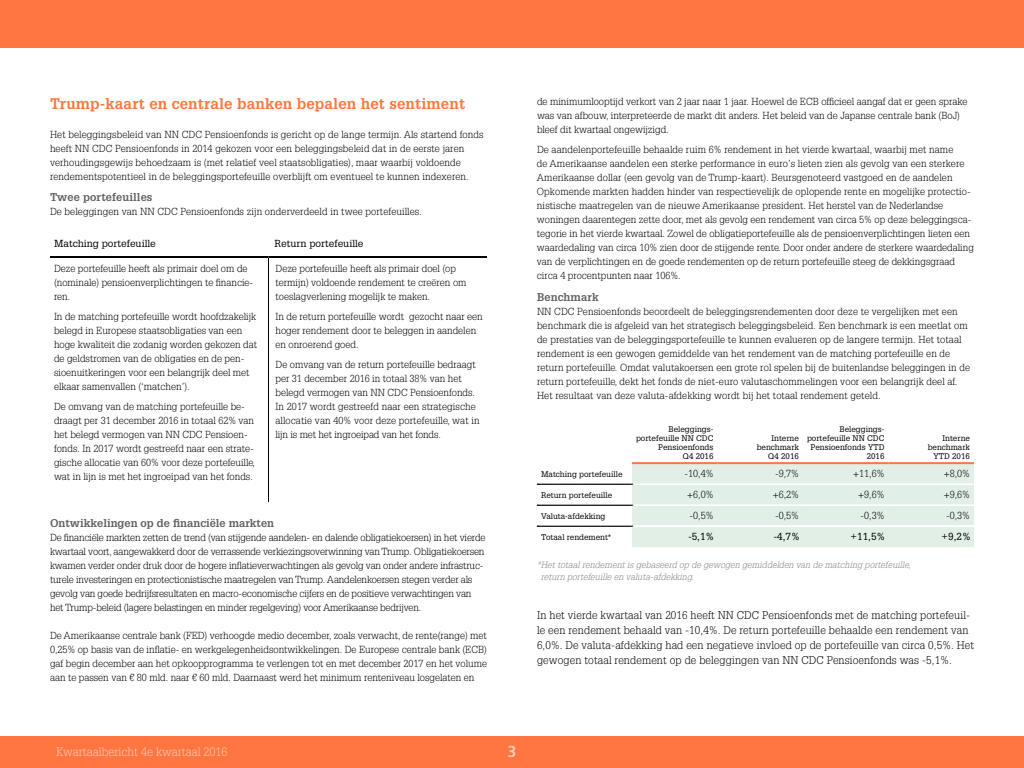
<style>
.page{position:relative;width:1024px;height:768px;background:#fff}
.page>*{position:absolute;margin:0;border:0;box-sizing:border-box;transform-origin:0 0}
.t1{font:700 16px "Frutiger LT Std";color:#ffc9b6}
.t2{font:700 15px "Glypha LT Std";letter-spacing:.01em;color:#ff7641}
.t3{font:300 12px "Glypha LT Std";color:#ffc9b6}
.t4{font:300 11px/15px "Glypha LT Std";letter-spacing:.01em;color:#000}
.t5{font:700 11px "Glypha LT Std";color:#646363}
.t6{font:300 10px/14px "Glypha LT Std";color:#000}
.t7{font:10px "Glypha LT Std";color:#000}
.t8{font:italic 300 9px/12px "Glypha LT Std";letter-spacing:.01em;color:#818181}
.t9{font:8px/9px "Glypha LT Std";color:#000;text-align:right}
</style>
<div class="page">
<hr style="left:268px;top:256px;width:219px;height:2px;background:#000">
<hr style="left:50px;top:256px;width:218px;height:2px;background:#000">
<hr style="left:268px;top:258px;width:1px;height:244px;background:#000">
<hr style="left:632px;top:462px;width:86px;height:2px;background:#ff7641">
<hr style="left:718px;top:462px;width:85px;height:2px;background:#ff7641">
<hr style="left:803px;top:462px;width:85px;height:2px;background:#ff7641">
<hr style="left:888px;top:462px;width:86px;height:2px;background:#ff7641">
<svg style="left:537px;top:463px;width:437px;height:84px"></svg>
<div style="left:0;top:0;width:1024px;height:48px;background:#ff7641"></div>
<div style="left:0;top:736px;width:1024px;height:32px;background:#ff7641"></div>
<h2 class="t2" style="left:50px;top:94px;width:417px">Trump-kaart en centrale banken bepalen het sentiment</h2>
<p class="t6" style="left:50px;top:127px;width:435px">Het beleggingsbeleid van NN CDC Pensioenfonds is gericht op de lange termijn. Als startend fonds heeft NN CDC Pensioenfonds in 2014 gekozen voor een beleggingsbeleid dat in de eerste jaren verhoudingsgewijs behoedzaam is (met relatief veel staatsobligaties), maar waarbij voldoende rendementspotentieel in de beleggingsportefeuille overblijft om eventueel te kunnen indexeren.</p>
<p class="t5" style="left:50px;top:190px;width:104px">Twee portefeuilles</p>
<p class="t6" style="left:50px;top:204px;width:373px">De beleggingen van NN CDC Pensioenfonds zijn onderverdeeld in twee portefeuilles.</p>
<p class="t7" style="left:54px;top:238px;width:103px">Matching portefeuille</p>
<p class="t7" style="left:274px;top:238px;width:91px">Return portefeuille</p>
<p class="t6" style="left:54px;top:262px;width:201px">Deze portefeuille heeft als primair doel om de (nominale) pensioenverplichtingen te financie&shy;ren.</p>
<p class="t6" style="left:54px;top:310px;width:205px">In de matching portefeuille wordt hoofdzakelijk belegd in Europese staatsobligaties van een hoge kwaliteit die zodanig worden gekozen dat de geldstromen van de obligaties en de pen&shy;sioenuitkeringen voor een belangrijk deel met elkaar samenvallen (‘matchen’).</p>
<p class="t6" style="left:54px;top:400px;width:203px">De omvang van de matching portefeuille be&shy;draagt per 31 december 2016 in totaal 62% van het belegd vermogen van NN CDC Pensioen&shy;fonds. In 2017 wordt gestreefd naar een strate&shy;gische allocatie van 60% voor deze portefeuille, wat in lijn is met het ingroeipad van het fonds.</p>
<p class="t6" style="left:276px;top:262px;width:193px">Deze portefeuille heeft als primair doel (op termijn) voldoende rendement te creëren om toeslagverlening mogelijk te maken.</p>
<p class="t6" style="left:276px;top:310px;width:209px">In de return portefeuille wordt gezocht naar een hoger rendement door te beleggen in aandelen en onroerend goed.</p>
<p class="t6" style="left:276px;top:358px;width:206px">De omvang van de return portefeuille bedraagt per 31 december 2016 in totaal 38% van het belegd vermogen van NN CDC Pensioenfonds.<br>In 2017 wordt gestreefd naar een strategische allocatie van 40% voor deze portefeuille, wat in lijn is met het ingroeipad van het fonds.</p>
<p class="t5" style="left:50px;top:516px;width:226px">Ontwikkelingen op de financiële markten</p>
<p class="t6" style="left:50px;top:531px;width:437px">De financiële markten zetten de trend (van stijgende aandelen- en dalende obligatiekoersen) in het vierde kwartaal voort, aangewakkerd door de verrassende verkiezingsoverwinning van Trump. Obligatiekoersen kwamen verder onder druk door de hogere inflatieverwachtingen als gevolg van onder andere infrastruc&shy;turele investeringen en protectionistische maatregelen van Trump. Aandelenkoersen stegen verder als gevolg van goede bedrijfsresultaten en macro-economische cijfers en de positieve verwachtingen van het Trump-beleid (lagere belastingen en minder regelgeving) voor Amerikaanse bedrijven.</p>
<p class="t6" style="left:50px;top:629px;width:439px;text-align:justify">De Amerikaanse centrale bank (FED) verhoogde medio december, zoals verwacht, de rente(range) met 0,25% op basis van de inflatie- en werkgelegenheidsontwikkelingen. De Europese centrale bank (ECB) gaf begin december aan het opkoopprogramma te verlengen tot en met december 2017 en het volume aan te passen van € 80 mld. naar € 60 mld. Daarnaast werd het minimum renteniveau losgelaten en</p>
<p class="t6" style="left:537px;top:95px;width:432px">de minimumlooptijd verkort van 2 jaar naar 1 jaar. Hoewel de ECB officieel aangaf dat er geen sprake was van afbouw, interpreteerde de markt dit anders. Het beleid van de Japanse centrale bank (BoJ) bleef dit kwartaal ongewijzigd.</p>
<p class="t6" style="left:537px;top:143px;width:438px">De aandelenportefeuille behaalde ruim 6% rendement in het vierde kwartaal, waarbij met name<br>de Amerikaanse aandelen een sterke performance in euro’s lieten zien als gevolg van een sterkere Amerikaanse dollar (een gevolg van de Trump-kaart). Beursgenoteerd vastgoed en de aandelen Opkomende markten hadden hinder van respectievelijk de oplopende rente en mogelijke protectio&shy;nistische maatregelen van de nieuwe Amerikaanse president. Het herstel van de Nederlandse woningen daarentegen zette door, met als gevolg een rendement van circa 5% op deze beleggingsca&shy;tegorie in het vierde kwartaal. Zowel de obligatieportefeuille als de pensioenverplichtingen lieten een waardedaling van circa 10% zien door de stijgende rente. Door onder andere de sterkere waardedaling van de verplichtingen en de goede rendementen op de return portefeuille steeg de dekkingsgraad circa 4 procentpunten naar 106%.</p>
<p class="t5" style="left:537px;top:290px;width:63px">Benchmark</p>
<p class="t6" style="left:537px;top:305px;width:435px">NN CDC Pensioenfonds beoordeelt de beleggingsrendementen door deze te vergelijken met een benchmark die is afgeleid van het strategisch beleggingsbeleid. Een benchmark is een meetlat om de prestaties van de beleggingsportefeuille te kunnen evalueren op de langere termijn. Het totaal rendement is een gewogen gemiddelde van het rendement van de matching portefeuille en de return portefeuille. Omdat valutakoersen een grote rol spelen bij de buitenlandse beleggingen in de return portefeuille, dekt het fonds de niet-euro valutaschommelingen voor een belangrijk deel af.<br>Het resultaat van deze valuta-afdekking wordt bij het totaal rendement geteld.</p>
<p class="t9" style="left:636px;top:425px;width:79px">Beleggings&shy;portefeuille NN CDC<br>Pensioenfonds<br>Q4 2016</p>
<p class="t9" style="left:757px;top:434px;width:44px">Interne benchmark<br>Q4 2016</p>
<p class="t9" style="left:807px;top:425px;width:79px">Beleggings&shy;portefeuille NN CDC<br>Pensioenfonds YTD<br>2016</p>
<p class="t9" style="left:928px;top:434px;width:44px">Interne benchmark<br>YTD 2016</p>
<p class="t9" style="left:541px;top:469px;width:83px">Matching portefeuille</p>
<p class="t6" style="left:685px;top:467px;width:30px">-10,4%</p>
<p class="t6" style="left:775px;top:467px;width:25px">-9,7%</p>
<p class="t6" style="left:853px;top:467px;width:33px">+11,6%</p>
<p class="t6" style="left:944px;top:467px;width:28px">+8,0%</p>
<p class="t9" style="left:541px;top:490px;width:73px">Return portefeuille</p>
<p class="t6" style="left:687px;top:488px;width:28px">+6,0%</p>
<p class="t6" style="left:773px;top:488px;width:28px">+6,2%</p>
<p class="t6" style="left:858px;top:488px;width:28px">+9,6%</p>
<p class="t6" style="left:944px;top:488px;width:28px">+9,6%</p>
<p class="t9" style="left:541px;top:511px;width:66px">Valuta-afdekking</p>
<p class="t6" style="left:690px;top:509px;width:25px">-0,5%</p>
<p class="t6" style="left:775px;top:509px;width:25px">-0,5%</p>
<p class="t6" style="left:861px;top:509px;width:25px">-0,3%</p>
<p class="t6" style="left:946px;top:509px;width:25px">-0,3%</p>
<p class="t9" style="left:541px;top:532px;width:72px">Totaal rendement*</p>
<p class="t7" style="left:688px;top:531px;width:28px">-5,1%</p>
<p class="t7" style="left:774px;top:531px;width:28px">-4,7%</p>
<p class="t7" style="left:851px;top:531px;width:36px">+11,5%</p>
<p class="t7" style="left:942px;top:531px;width:31px">+9,2%</p>
<p class="t8" style="left:541px;top:559px;width:371px;text-indent:-4px">*Het totaal rendement is gebaseerd op de gewogen gemiddelden van de matching portefeuille, return portefeuille en valuta-afdekking.</p>
<p class="t4" style="left:537px;top:608px;width:439px">In het vierde kwartaal van 2016 heeft NN CDC Pensioenfonds met de matching portefeuil&shy;le een rendement behaald van -10,4%. De return portefeuille behaalde een rendement van 6,0%. De valuta-afdekking had een negatieve invloed op de portefeuille van circa 0,5%. Het gewogen totaal rendement op de beleggingen van NN CDC Pensioenfonds was -5,1%.</p>
<p class="t3" style="left:56px;top:745px;width:173px">Kwartaalbericht 4e kwartaal 2016</p>
<h1 class="t1" style="left:508px;top:742px;width:10px">3</h1>
</div>
